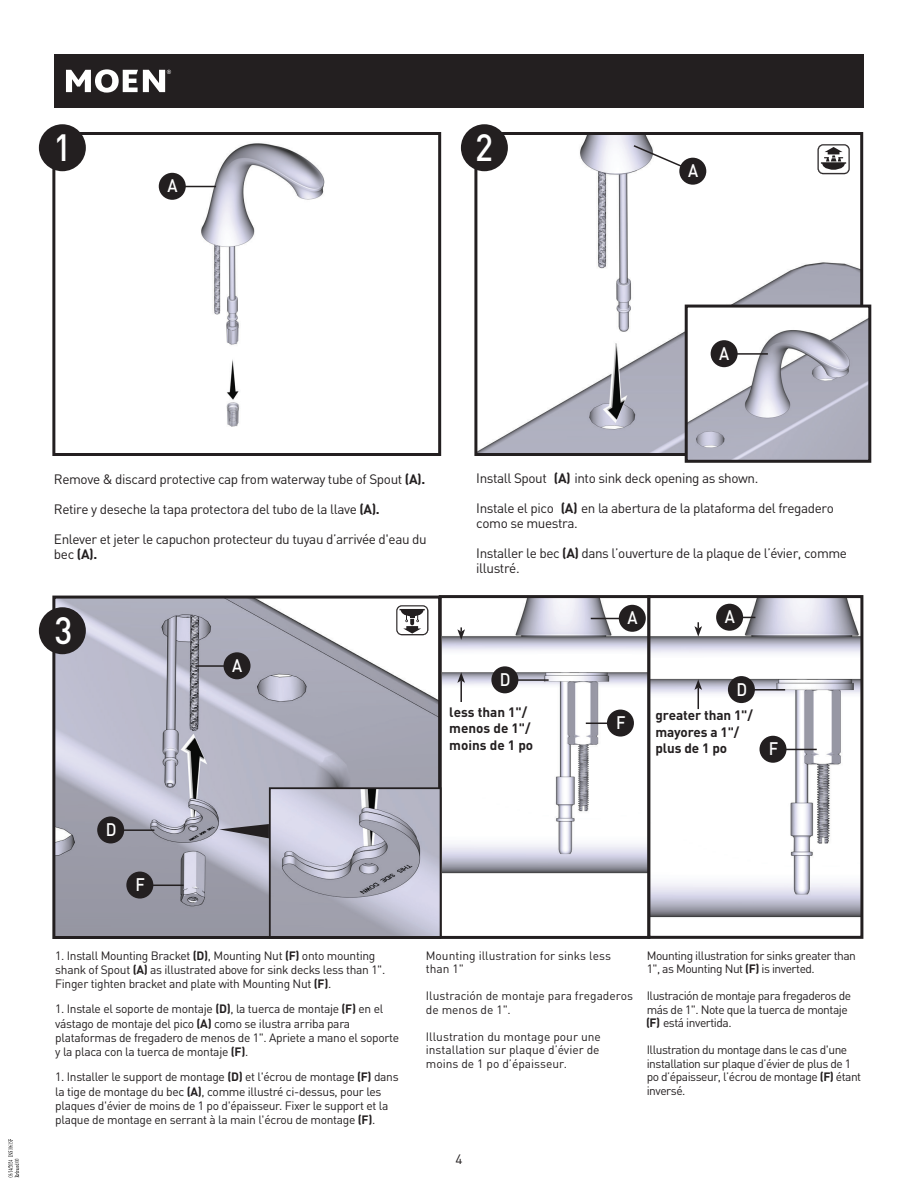
<style>
.page{position:relative;width:918px;height:1188px;background:#fff}
.page>*{position:absolute;margin:0;border:0;box-sizing:border-box;transform-origin:0 0}
.t1{font:500 37.5px "DIN Pro";color:#fff;scale:.9 1}
.t2{font:500 18px "DIN Pro";color:#fff;scale:.9 1}
.t3{font:13.5px/15px "DIN Pro";letter-spacing:-.03em;color:#231f20}
.t4{font:700 13.5px/16.2px "DIN Pro";letter-spacing:-.01em;color:#231f20}
.t5{font:12px/14.4px "DIN Pro";letter-spacing:-.025em;color:#231f20}
.t6{font:12px/13.5px "DIN Pro";letter-spacing:-.04em;color:#231f20}
.t7{font:12px/13.5px "DIN Pro";color:#231f20}
.s1{font-weight:700}
</style>
<div class="page">
<div style="left:54px;top:54px;width:810px;height:54px;background:#231f20"></div>
<svg style="left:66px;top:69px;width:105px;height:24px"></svg>
<svg style="left:51px;top:132px;width:391px;height:324px"></svg>
<svg style="left:51px;top:595px;width:386px;height:344px;background:#afafbc"></svg>
<svg style="left:473px;top:132px;width:392px;height:326px"></svg>
<div style="left:39px;top:124px;width:47px;height:47px;background:#231f20;border-radius:50%"></div>
<div style="left:39px;top:607px;width:47px;height:47px;background:#231f20;border-radius:50%"></div>
<div style="left:461px;top:124px;width:47px;height:47px;background:#231f20;border-radius:50%"></div>
<svg style="left:396px;top:605px;width:32px;height:30px"></svg>
<svg style="left:818px;top:144px;width:32px;height:30px"></svg>
<svg style="left:437px;top:595px;width:209px;height:344px"></svg>
<svg style="left:646px;top:595px;width:218px;height:344px"></svg>
<hr style="left:460px;top:680px;width:2px;height:22px;background:#231f20">
<svg style="left:457px;top:672px;width:8px;height:11px"></svg>
<svg style="left:457px;top:627px;width:8px;height:13px"></svg>
<svg style="left:694px;top:679px;width:8px;height:30px"></svg>
<svg style="left:694px;top:622px;width:8px;height:15px"></svg>
<img style="left:689px;top:309px;width:178px;height:150px">
<div style="left:685px;top:305px;width:186px;height:158px;border:3px solid #231f20"></div>
<img style="left:272px;top:790px;width:166px;height:145px">
<div style="left:269px;top:787px;width:172px;height:151px;border:2px solid #231f20"></div>
<svg style="left:219px;top:824px;width:50px;height:14px"></svg>
<div style="left:159px;top:173px;width:27px;height:27px;background:#231f20;border-radius:50%"></div>
<hr style="left:185px;top:186px;width:31px;height:1px;background:#231f20">
<div style="left:679px;top:158px;width:27px;height:27px;background:#231f20;border-radius:50%"></div>
<svg style="left:632px;top:144px;width:52px;height:24px"></svg>
<div style="left:711px;top:340px;width:27px;height:27px;background:#231f20;border-radius:50%"></div>
<hr style="left:737px;top:353px;width:31px;height:2px;background:#231f20">
<div style="left:97px;top:816px;width:27px;height:27px;background:#231f20;border-radius:50%"></div>
<hr style="left:123px;top:829px;width:31px;height:2px;background:#231f20">
<div style="left:126px;top:872px;width:27px;height:27px;background:#231f20;border-radius:50%"></div>
<hr style="left:152px;top:885px;width:32px;height:1px;background:#231f20">
<div style="left:224px;top:652px;width:27px;height:27px;background:#231f20;border-radius:50%"></div>
<hr style="left:195px;top:665px;width:32px;height:2px;background:#231f20">
<div style="left:619px;top:605px;width:27px;height:27px;background:#231f20;border-radius:50%"></div>
<hr style="left:591px;top:618px;width:31px;height:1px;background:#231f20">
<div style="left:491px;top:666px;width:27px;height:27px;background:#231f20;border-radius:50%"></div>
<hr style="left:517px;top:679px;width:32px;height:2px;background:#231f20">
<div style="left:607px;top:710px;width:27px;height:27px;background:#231f20;border-radius:50%"></div>
<svg style="left:586px;top:723px;width:21px;height:1px"></svg>
<div style="left:716px;top:604px;width:27px;height:27px;background:#231f20;border-radius:50%"></div>
<svg style="left:743px;top:617px;width:12px;height:1px"></svg>
<div style="left:760px;top:736px;width:27px;height:27px;background:#231f20;border-radius:50%"></div>
<hr style="left:785px;top:749px;width:32px;height:1px;background:#231f20">
<div style="left:728px;top:676px;width:27px;height:27px;background:#231f20;border-radius:50%"></div>
<hr style="left:754px;top:689px;width:31px;height:2px;background:#231f20">
<svg style="left:8px;top:1139px;width:11px;height:38px"></svg>
<h1 class="t1" style="left:54px;top:117px;width:21px">1</h1>
<h2 class="t2" style="left:167px;top:171px;width:13px">A</h2>
<h1 class="t1" style="left:475px;top:117px;width:21px">2</h1>
<h2 class="t2" style="left:688px;top:156px;width:13px">A</h2>
<h2 class="t2" style="left:719px;top:339px;width:13px">A</h2>
<p class="t3" style="left:54px;top:471px;width:373px">Remove &amp; discard protective cap from waterway tube of Spout <span class="s1">(A).</span></p>
<p class="t3" style="left:54px;top:501px;width:327px">Retire y deseche la tapa protectora del tubo de la llave <span class="s1">(A).</span></p>
<p class="t3" style="left:54px;top:531px;width:374px">Enlever et jeter le capuchon protecteur du tuyau d’arrivée d'eau du bec <span class="s1">(A).</span></p>
<h1 class="t1" style="left:54px;top:600px;width:21px">3</h1>
<h2 class="t2" style="left:232px;top:651px;width:13px">A</h2>
<p class="t3" style="left:476px;top:470px;width:284px">Install Spout <span class="s1">(A)</span> into sink deck opening as shown.</p>
<p class="t3" style="left:476px;top:500px;width:359px">Instale el pico <span class="s1">(A)</span> en la abertura de la plataforma del fregadero como se muestra.</p>
<p class="t3" style="left:476px;top:545px;width:372px">Installer le bec <span class="s1">(A)</span> dans l’ouverture de la plaque de l’évier, comme illustré.</p>
<h2 class="t2" style="left:627px;top:603px;width:13px">A</h2>
<h2 class="t2" style="left:725px;top:602px;width:13px">A</h2>
<h2 class="t2" style="left:500px;top:665px;width:13px">D</h2>
<h2 class="t2" style="left:736px;top:674px;width:13px">D</h2>
<p class="t4" style="left:449px;top:703px;width:85px">less than 1"/ menos de 1"/ moins de 1 po</p>
<p class="t4" style="left:656px;top:706px;width:99px">greater than 1"/ mayores a 1"/ plus de 1 po</p>
<h2 class="t2" style="left:616px;top:708px;width:12px">F</h2>
<h2 class="t2" style="left:769px;top:734px;width:12px">F</h2>
<h2 class="t2" style="left:106px;top:815px;width:13px">D</h2>
<h2 class="t2" style="left:136px;top:870px;width:12px">F</h2>
<p class="t5" style="left:55px;top:947px;width:332px">1. Install Mounting Bracket <span class="s1">(D)</span>, Mounting Nut <span class="s1">(F)</span> onto mounting shank of Spout <span class="s1">(A)</span> as illustrated above for sink decks less than 1".<br>Finger tighten bracket and plate with Mounting Nut <span class="s1">(F)</span>.</p>
<p class="t5" style="left:55px;top:1001px;width:345px">1. Instale el soporte de montaje <span class="s1">(D)</span>, la tuerca de montaje <span class="s1">(F)</span> en el vástago de montaje del pico <span class="s1">(A)</span> como se ilustra arriba para plataformas de fregadero de menos de 1". Apriete a mano el soporte y la placa con la tuerca de montaje <span class="s1">(F)</span>.</p>
<p class="t5" style="left:55px;top:1068px;width:345px">1. Installer le support de montage <span class="s1">(D)</span> et l'écrou de montage <span class="s1">(F)</span> dans la tige de montage du bec <span class="s1">(A)</span>, comme illustré ci-dessus, pour les plaques d'évier de moins de 1 po d'épaisseur. Fixer le support et la plaque de montage en serrant à la main l'écrou de montage <span class="s1">(F)</span>.</p>
<p class="t7" style="left:426px;top:948px;width:187px">Mounting illustration for sinks less than 1"</p>
<p class="t7" style="left:426px;top:989px;width:209px">Ilustración de montaje para fregaderos de menos de 1".</p>
<p class="t6" style="left:426px;top:1029px;width:177px;text-align:justify">Illustration du montage pour une installation sur plaque d’évier de moins de 1 po d’épaisseur.</p>
<p class="t6" style="left:647px;top:948px;width:211px">Mounting illustration for sinks greater than<br>1", as Mounting Nut <span class="s1">(F)</span> is inverted.</p>
<p class="t6" style="left:646px;top:989px;width:207px">Ilustración de montaje para fregaderos de más de 1". Note que la tuerca de montaje <span class="s1">(F)</span> está invertida.</p>
<p class="t6" style="left:647px;top:1043px;width:216px">Illustration du montage dans le cas d'une installation sur plaque d’évier de plus de 1 po d’épaisseur, l’écrou de montage <span class="s1">(F)</span> étant inversé.</p>
<p class="t3" style="left:456px;top:1151px;width:9px">4</p>
</div>
